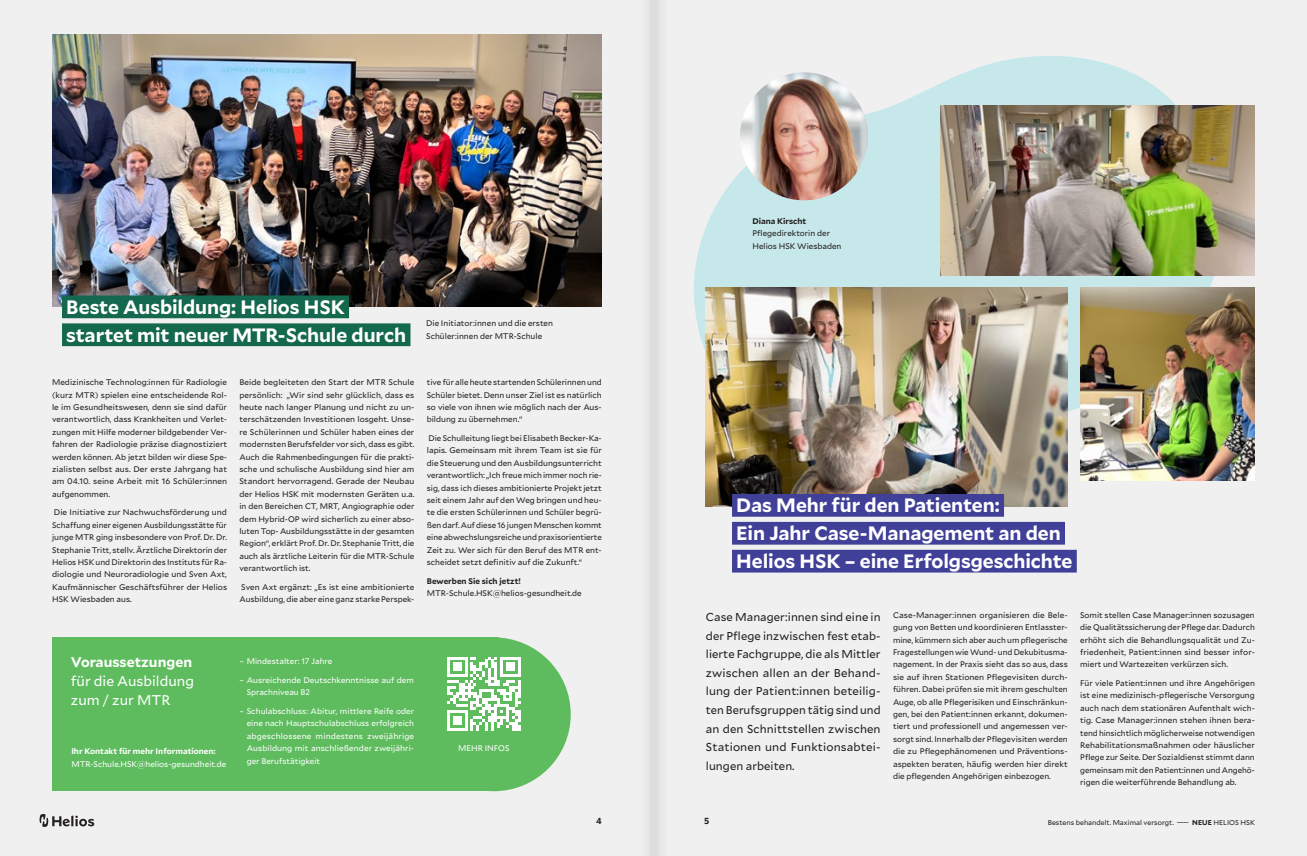
<style>
.page{position:relative;width:1307px;height:856px;background:#fff}
.page>*{position:absolute;margin:0;border:0;box-sizing:border-box;transform-origin:0 0}
.t1{font:700 19.25px/27.9px "Mallory";letter-spacing:-.005em;color:#fff}
.t2{font:14px/18.6px "Mallory";color:#fff}
.t3{font:700 14px "Mallory";color:#fff}
.t4{font:11.38px/18.6px "Mallory";letter-spacing:.01em;color:#231f20;text-align:justify}
.t5{font:700 8.75px "Mallory";color:#231f20}
.t6{font:8.05px/12.4px "Mallory";color:#231f20;text-align:justify}
.t7{font:8.05px/12.4px "Mallory";color:#fff}
.t8{font:700 8.05px "Mallory";color:#231f20}
.t9{font:700 8.05px "Mallory";color:#fff}
.t10{font:7px "Mallory";color:#231f20}
.s1{font-weight:700}
</style>
<div class="page">
<div style="left:0;top:0;width:1306px;height:856px;background:#f0f0f1"></div>
<div style="left:417px;top:637px;width:153px;height:154px;background:#5ebc5e;border-radius:50%"></div>
<div style="left:52px;top:637px;width:447px;height:154px;background:#5ebc5e"></div>
<svg style="left:447px;top:657px;width:74px;height:74px"></svg>
<hr style="left:446px;top:728px;width:21px;height:3px;background:#fff">
<div style="left:452px;top:716px;width:9px;height:9px;background:#fff"></div>
<svg style="left:694px;top:56px;width:535px;height:397px;fill:#c6e8ea"></svg>
<svg style="left:40px;top:814px;width:54px;height:13px"></svg>
<img style="left:940px;top:105px;width:314px;height:170px">
<img style="left:52px;top:35px;width:549px;height:271px">
<div style="left:62px;top:295px;width:287px;height:23px;background:#13684d"></div>
<div style="left:62px;top:323px;width:348px;height:23px;background:#13684d"></div>
<img style="left:1080px;top:287px;width:174px;height:193px">
<img style="left:705px;top:288px;width:362px;height:218px">
<div style="left:732px;top:494px;width:272px;height:23px;background:#414099"></div>
<div style="left:732px;top:522px;width:332px;height:22px;background:#414099"></div>
<div style="left:732px;top:550px;width:344px;height:22px;background:#414099"></div>
<img style="left:740px;top:72px;width:128px;height:128px;border-radius:64px">
<div style="left:654px;top:0;width:17px;height:856px;background:#e8e8e9"></div>
<div style="left:637px;top:0;width:16px;height:856px;background:#ebebec"></div>
<p class="t8" style="left:752px;top:215px;width:55px">Diana Kirscht</p>
<p class="t6" style="left:752px;top:227px;width:91px">Pflegedirektorin der<br>Helios HSK Wiesbaden</p>
<h1 class="t1" style="left:66px;top:292px;width:341px">Beste Ausbildung: Helios HSK startet mit neuer MTR-Schule durch</h1>
<p class="t6" style="left:426px;top:317px;width:128px">Die Initiator:innen und die ersten<br>Schüler:innen der MTR-Schule</p>
<p class="t6" style="left:52px;top:376px;width:176px">Medizinische Technolog:innen für Radiologie (kurz MTR) spielen eine entscheidende Rol&shy;le im Gesundheitswesen, denn sie sind dafür verantwortlich, dass Krankheiten und Verlet&shy;zungen mit Hilfe moderner bildgebender Ver&shy;fahren der Radiologie präzise diagnostiziert werden können. Ab jetzt bilden wir diese Spe&shy;zialisten selbst aus. Der erste Jahrgang hat am 04.10. seine Arbeit mit 16 Schüler:innen aufgenommen.</p>
<p class="t6" style="left:52px;top:506px;width:176px">Die Initiative zur Nachwuchsförderung und Schaffung einer eigenen Ausbildungsstätte für junge MTR ging insbesondere von Prof. Dr. Dr.<br>Stephanie Tritt, stellv. Ärztliche Direktorin der Helios HSK und Direktorin des Instituts für Ra&shy;diologie und Neuroradiologie und Sven Axt, Kaufmännischer Geschäftsführer der Helios HSK Wiesbaden aus.</p>
<p class="t6" style="left:239px;top:376px;width:176px">Beide begleiteten den Start der MTR Schule persönlich: „Wir sind sehr glücklich, dass es heute nach langer Planung und nicht zu un&shy;terschätzenden Investitionen losgeht. Unse&shy;re Schülerinnen und Schüler haben eines der modernsten Berufsfelder vor sich, dass es gibt.<br>Auch die Rahmenbedingungen für die prakti&shy;sche und schulische Ausbildung sind hier am Standort hervorragend. Gerade der Neubau der Helios HSK mit modernsten Geräten u.a. in den Bereichen CT, MRT, Angiographie oder dem Hybrid-OP wird sicherlich zu einer abso&shy;luten Top- Ausbildungsstätte in der gesamten Region“, erklärt Prof. Dr. Dr. Stephanie Tritt, die auch als ärztliche Leiterin für die MTR-Schule verantwortlich ist.</p>
<p class="t6" style="left:239px;top:580px;width:176px">Sven Axt ergänzt: „Es ist eine ambitionierte<br>Ausbildung, die aber eine ganz starke Perspek-</p>
<p class="t6" style="left:427px;top:376px;width:176px">tive für alle heute startenden Schülerinnen und Schüler bietet. Denn unser Ziel ist es natürlich so viele von ihnen wie möglich nach der Aus&shy;bildung zu übernehmen.“</p>
<p class="t6" style="left:427px;top:431px;width:176px">Die Schulleitung liegt bei Elisabeth Becker-Ka&shy;lapis. Gemeinsam mit ihrem Team ist sie für die Steuerung und den Ausbildungsunterricht verantwortlich: „Ich freue mich immer noch rie&shy;sig, dass ich dieses ambitionierte Projekt jetzt seit einem Jahr auf den Weg bringen und heu&shy;te die ersten Schülerinnen und Schüler begrü&shy;ßen darf. Auf diese 16 jungen Menschen kommt eine abwechslungsreiche und praxisorientierte Zeit zu. Wer sich für den Beruf des MTR ent&shy;scheidet setzt definitiv auf die Zukunft.“</p>
<p class="t8" style="left:427px;top:575px;width:95px">Bewerben Sie sich jetzt!</p>
<p class="t6" style="left:427px;top:586px;width:156px">MTR-Schule.HSK@helios-gesundheit.de</p>
<h1 class="t1" style="left:736px;top:490px;width:338px">Das Mehr für den Patienten:<br>Ein Jahr Case-Management an den<br>Helios HSK – eine Erfolgsgeschichte</h1>
<h2 class="t3" style="left:71px;top:652px;width:123px">Voraussetzungen</h2>
<h2 class="t2" style="left:71px;top:671px;width:125px">für die Ausbildung zum / zur MTR</h2>
<p class="t9" style="left:71px;top:745px;width:146px">Ihr Kontakt für mehr Informationen:</p>
<p class="t7" style="left:71px;top:757px;width:156px">MTR-Schule.HSK@helios-gesundheit.de</p>
<p class="t7" style="left:239px;top:655px;width:95px">– Mindestalter: 17 Jahre</p>
<p class="t7" style="left:247px;top:673px;width:169px;text-indent:-7px">– Ausreichende Deutschkenntnisse auf dem<br>Sprachniveau B2</p>
<p class="t7" style="left:247px;top:704px;width:169px;text-align:justify;text-indent:-7px">– Schulabschluss: Abitur, mittlere Reife oder eine nach Hauptschulabschluss erfolgreich abgeschlossene mindestens zweijährige Ausbildung mit anschließender zweijähri&shy;ger Berufstätigkeit</p>
<p class="t7" style="left:458px;top:741px;width:53px">MEHR INFOS</p>
<p class="t4" style="left:706px;top:607px;width:176px">Case Manager:innen sind eine in der Pflege inzwischen fest etab&shy;lierte Fachgruppe, die als Mittler zwischen allen an der Behand&shy;lung der Patient:innen beteilig&shy;ten Berufsgruppen tätig sind und an den Schnittstellen zwischen Stationen und Funktionsabtei&shy;lungen arbeiten.</p>
<p class="t6" style="left:893px;top:608px;width:176px;text-align:left">Case-Manager:innen organisieren die Bele&shy;gung von Betten und koordinieren Entlasster&shy;mine, kümmern sich aber auch um pflegerische Fragestellungen wie Wund- und Dekubitusma&shy;nagement. In der Praxis sieht das so aus, dass sie auf ihren Stationen Pflegevisiten durch&shy;führen. Dabei prüfen sie mit ihrem geschulten Auge, ob alle Pflegerisiken und Einschränkun&shy;gen, bei den Patient:innen erkannt, dokumen&shy;tiert und professionell und angemessen ver&shy;sorgt sind. Innerhalb der Pflegevisiten werden die zu Pflegephänomenen und Präventions&shy;aspekten beraten, häufig werden hier direkt die pflegenden Angehörigen einbezogen.</p>
<p class="t6" style="left:1080px;top:608px;width:176px">Somit stellen Case Manager:innen sozusagen die Qualitätssicherung der Pflege dar. Dadurch erhöht sich die Behandlungsqualität und Zu&shy;friedenheit, Patient:innen sind besser infor&shy;miert und Wartezeiten verkürzen sich.</p>
<p class="t6" style="left:1080px;top:676px;width:176px">Für viele Patient:innen und ihre Angehörigen ist eine medizinisch-pflegerische Versorgung auch nach dem stationären Aufenthalt wich&shy;tig. Case Manager:innen stehen ihnen bera&shy;tend hinsichtlich möglicherweise notwendigen Rehabilitationsmaßnahmen oder häuslicher Pflege zur Seite. Der Sozialdienst stimmt dann gemeinsam mit den Patient:innen und Angehö&shy;rigen die weiterführende Behandlung ab.</p>
<p class="t5" style="left:596px;top:814px;width:7px">4</p>
<p class="t5" style="left:704px;top:814px;width:7px">5</p>
<p class="t10" style="left:1047px;top:817px;width:209px">Bestens behandelt. Maximal versorgt. ― ― <span class="s1">NEUE</span> HELIOS HSK</p>
</div>
